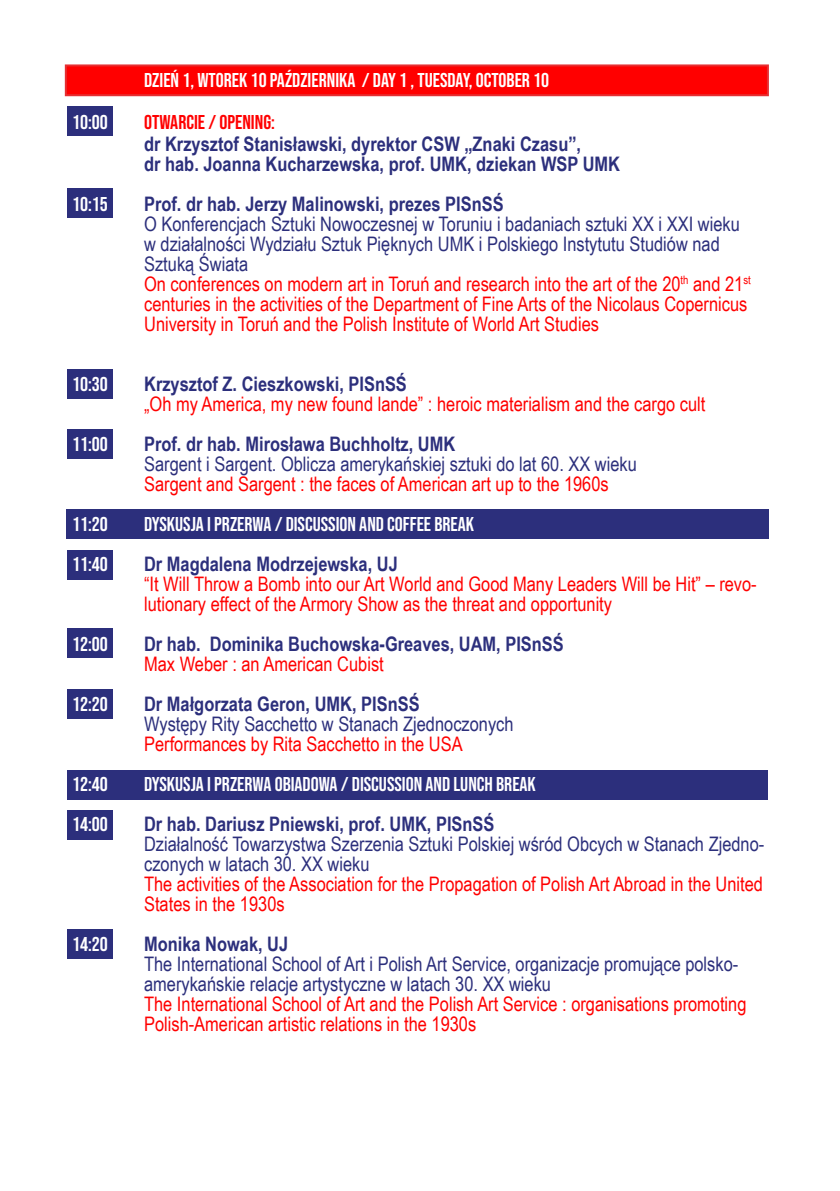
<style>
.page{position:relative;width:840px;height:1191px;background:#fff}
.page>*{position:absolute;margin:0;border:0;box-sizing:border-box;transform-origin:0 0}
.t1{font:20px/20px "Arial Narrow";color:#f00}
.t2{font:700 20px/20px "Arial Narrow";color:#2c2f7c}
.t3{font:20px/20px "Arial Narrow";color:#2c2f7c}
.t4{font:20px "Bebas Neue";color:#fff}
.t5{font:20px "Bebas Neue";color:#f00}
.s1{color:#2c2f7c}
</style>
<div class="page">
<div style="left:67px;top:929px;width:46px;height:30px;background:#2c2f7c"></div>
<div style="left:66px;top:509px;width:702px;height:30px;background:#2c2f7c"></div>
<div style="left:67px;top:106px;width:46px;height:30px;background:#2c2f7c"></div>
<div style="left:67px;top:189px;width:46px;height:29px;background:#2c2f7c"></div>
<div style="left:67px;top:369px;width:46px;height:29px;background:#2c2f7c"></div>
<div style="left:67px;top:429px;width:46px;height:30px;background:#2c2f7c"></div>
<div style="left:67px;top:628px;width:46px;height:30px;background:#2c2f7c"></div>
<div style="left:67px;top:689px;width:46px;height:30px;background:#2c2f7c"></div>
<div style="left:67px;top:770px;width:700px;height:29px;background:#2c2f7c"></div>
<div style="left:67px;top:810px;width:46px;height:29px;background:#2c2f7c"></div>
<div style="left:67px;top:550px;width:46px;height:29px;background:#2c2f7c"></div>
<div style="left:65px;top:64px;width:703px;height:32px;background:#f00;border:2px solid #e62f32"></div>
<p class="t4" style="left:144px;top:69px;width:406px">DZIEŃ 1, WTOREK 10 PAŹDZIERNIKA / DAY 1 , TUESDAY, 0CTOBER 10</p>
<p class="t4" style="left:72px;top:111px;width:37px">10:00</p>
<p class="t5" style="left:144px;top:111px;width:132px">OTWARCIE / OPENING:</p>
<p class="t2" style="left:144px;top:133px;width:477px">dr Krzysztof Stanisławski, dyrektor CSW „Znaki Czasu”,<br>dr hab. Joanna Kucharzewska, prof. UMK, dziekan WSP UMK</p>
<p class="t4" style="left:72px;top:193px;width:37px">10:15</p>
<p class="t2" style="left:144px;top:193px;width:361px">Prof. dr hab. Jerzy Malinowski, prezes PISnSŚ</p>
<p class="t1" style="left:144px;top:213px;width:608px"><span class="s1">O Konferencjach Sztuki Nowoczesnej w Toruniu i badaniach sztuki XX i XXI wieku w działalności Wydziału Sztuk Pięknych UMK i Polskiego Instytutu Studiów nad Sztuką Świata<br></span>On conferences on modern art in Toruń and research into the art of the 20<sup>th</sup> and 21<sup>st </sup>centuries in the activities of the Department of Fine Arts of the Nicolaus Copernicus University in Toruń and the Polish Institute of World Art Studies</p>
<p class="t4" style="left:72px;top:373px;width:37px">10:30</p>
<p class="t2" style="left:144px;top:373px;width:264px">Krzysztof Z. Cieszkowski, PISnSŚ</p>
<p class="t1" style="left:144px;top:393px;width:562px">„Oh my America, my new found lande” : heroic materialism and the cargo cult</p>
<p class="t4" style="left:72px;top:433px;width:37px">11:00</p>
<p class="t2" style="left:144px;top:433px;width:312px">Prof. dr hab. Mirosława Buchholtz, UMK</p>
<p class="t3" style="left:144px;top:453px;width:494px">Sargent i Sargent. Oblicza amerykańskiej sztuki do lat 60. XX wieku</p>
<p class="t1" style="left:144px;top:473px;width:466px">Sargent and Sargent : the faces of American art up to the 1960s</p>
<p class="t4" style="left:72px;top:513px;width:37px">11:20</p>
<p class="t4" style="left:144px;top:513px;width:331px">DYSKUSJA I PRZERWA / DISCUSSION AND COFFEE BREAK</p>
<p class="t4" style="left:72px;top:553px;width:37px">11:40</p>
<p class="t2" style="left:144px;top:553px;width:255px">Dr Magdalena Modrzejewska, UJ</p>
<p class="t1" style="left:144px;top:573px;width:613px">“It Will Throw a Bomb into our Art World and Good Many Leaders Will be Hit” – revo&shy;lutionary effect of the Armory Show as the threat and opportunity</p>
<p class="t4" style="left:72px;top:633px;width:37px">12:00</p>
<p class="t2" style="left:144px;top:633px;width:421px">Dr hab. Dominika Buchowska-Greaves, UAM, PISnSŚ</p>
<p class="t1" style="left:144px;top:653px;width:241px">Max Weber : an American Cubist</p>
<p class="t4" style="left:72px;top:693px;width:37px">12:20</p>
<p class="t2" style="left:144px;top:693px;width:277px">Dr Małgorzata Geron, UMK, PISnSŚ</p>
<p class="t3" style="left:144px;top:713px;width:371px">Występy Rity Sacchetto w Stanach Zjednoczonych</p>
<p class="t1" style="left:144px;top:733px;width:320px">Performances by Rita Sacchetto in the USA</p>
<p class="t4" style="left:72px;top:773px;width:37px">12:40</p>
<p class="t4" style="left:144px;top:773px;width:393px">DYSKUSJA I PRZERWA OBIADOWA / DISCUSSION AND LUNCH BREAK</p>
<p class="t4" style="left:72px;top:813px;width:37px">14:00</p>
<p class="t2" style="left:144px;top:813px;width:351px">Dr hab. Dariusz Pniewski, prof. UMK, PISnSŚ</p>
<p class="t3" style="left:144px;top:833px;width:621px">Działalność Towarzystwa Szerzenia Sztuki Polskiej wśród Obcych w Stanach Zjedno&shy;czonych w latach 30. XX wieku</p>
<p class="t1" style="left:144px;top:873px;width:620px">The activities of the Association for the Propagation of Polish Art Abroad in the United<br>States in the 1930s</p>
<p class="t4" style="left:72px;top:933px;width:37px">14:20</p>
<p class="t2" style="left:144px;top:933px;width:145px">Monika Nowak, UJ</p>
<p class="t3" style="left:144px;top:953px;width:595px">The International School of Art i Polish Art Service, organizacje promujące polsko&shy;amerykańskie relacje artystyczne w latach 30. XX wieku</p>
<p class="t1" style="left:144px;top:993px;width:603px">The International School of Art and the Polish Art Service : organisations promoting<br>Polish-American artistic relations in the 1930s</p>
</div>
